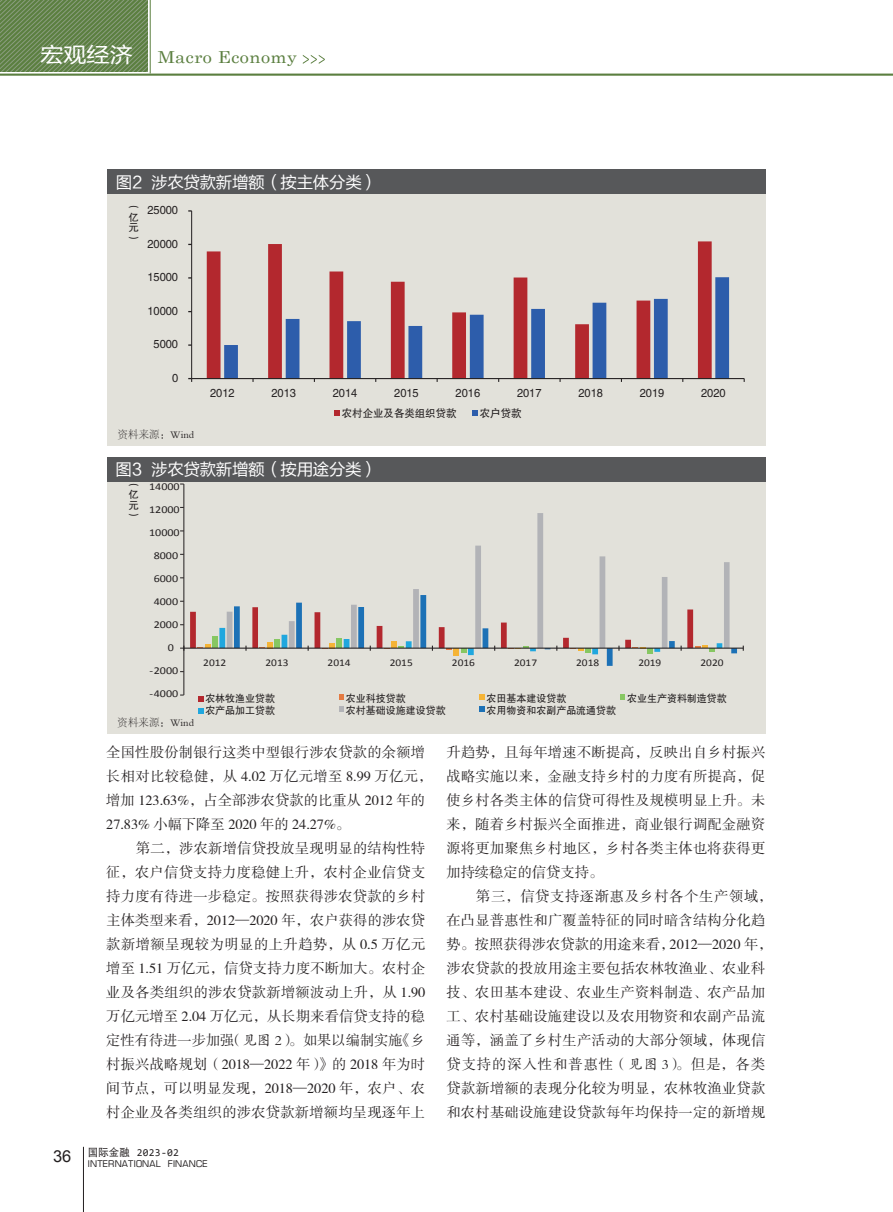
<style>
.page{position:relative;width:893px;height:1212px;background:#fff}
.page>*{position:absolute;margin:0;border:0;box-sizing:border-box;transform-origin:0 0}
.t1{font:16.5px "FZLTHK GBK1 0";letter-spacing:-.02em;color:#fff}
.t2{font:16.5px "Century Schoolbook";letter-spacing:.025em;color:#5b7f40;scale:1.1 1}
.t3{font:14.25px/24px "FZSSJW GB1 0";letter-spacing:.02em;color:#231f20}
.t4{font:11.7px "FZHTJW GB1 0";color:#231f20;scale:.95 1}
.t5{font:10.8px "FZHTJW GB1 0";color:#231f20;scale:.96 1}
.t6{font:10.5px "FZHTJW GB1 0";color:#231f20;scale:.96 1}
.t7{font:10.5px "Calibri";color:#231f20;scale:1.15 1}
.t8{font:10.5px "FZSYJW GB1 0";color:#231f20}
.t9{font:10.5px "Consolas";letter-spacing:.025em;color:#231f20}
.t10{font:10.5px/10.5px "FZHTJW GB1 0";color:#231f20;text-align:justify}
.t11{font:10.35px "Calibri";color:#231f20;scale:1.11 1}
.t12{font:9px "Eurostile";letter-spacing:.025em;color:#231f20}
.s1{font-family:"FZLTHJW GB1 0";font-size:21px;color:#fff}
.s2{font-family:"FZKTJW GB1 0"}
.s3{font-family:"DFP Hei W5 GB"}
</style>
<div class="page">
<svg style="left:0;top:0;width:147px;height:72px;background:#698853"></svg>
<hr style="left:0;top:74px;width:893px;height:2px;background:#5b7f40">
<svg style="left:303px;top:55px;width:22px;height:9px"></svg>
<hr style="left:150px;top:0;width:1px;height:73px;background:#5b7f40">
<hr style="left:83px;top:1147px;width:1px;height:65px;background:#231f20">
<div style="left:107px;top:185px;width:658px;height:261px;background:#e2e1da"></div>
<div style="left:107px;top:170px;width:658px;height:24px;background:#57585a"></div>
<svg style="left:207px;top:241px;width:505px;height:137px"></svg>
<svg style="left:224px;top:277px;width:505px;height:101px"></svg>
<hr style="left:191px;top:211px;width:1px;height:168px;background:#231f20">
<hr style="left:192px;top:378px;width:552px;height:1px;background:#231f20">
<svg style="left:334px;top:410px;width:6px;height:6px"></svg>
<svg style="left:472px;top:410px;width:6px;height:6px"></svg>
<div style="left:107px;top:473px;width:658px;height:260px;background:#e2e1da"></div>
<div style="left:107px;top:458px;width:658px;height:24px;background:#57585a"></div>
<svg style="left:198px;top:697px;width:5px;height:5px"></svg>
<svg style="left:339px;top:695px;width:5px;height:5px"></svg>
<svg style="left:479px;top:695px;width:6px;height:5px"></svg>
<svg style="left:620px;top:695px;width:5px;height:5px"></svg>
<svg style="left:198px;top:708px;width:5px;height:5px"></svg>
<svg style="left:339px;top:706px;width:5px;height:5px"></svg>
<svg style="left:479px;top:706px;width:6px;height:5px"></svg>
<svg style="left:413px;top:513px;width:317px;height:82px"></svg>
<hr style="left:183px;top:484px;width:1px;height:211px;background:#231f20">
<hr style="left:184px;top:648px;width:559px;height:1px;background:#231f20">
<svg style="left:190px;top:595px;width:547px;height:71px"></svg>
<p class="t2" style="left:40px;top:43px;width:235px"><span class="s1">宏观经济</span> Macro Economy</p>
<p class="t1" style="left:116px;top:173px;width:264px">图2 涉农贷款新增额（按主体分类）</p>
<p class="t10" style="left:129px;top:201px;width:12px">︵亿元︶</p>
<p class="t4" style="left:147px;top:204px;width:34px">25000</p>
<p class="t4" style="left:147px;top:237px;width:34px">20000</p>
<p class="t4" style="left:147px;top:271px;width:34px">15000</p>
<p class="t4" style="left:147px;top:304px;width:34px">10000</p>
<p class="t4" style="left:154px;top:338px;width:27px">5000</p>
<p class="t4" style="left:172px;top:371px;width:8px">0</p>
<p class="t8" style="left:118px;top:428px;width:78px">资料来源：Wind</p>
<p class="t4" style="left:210px;top:387px;width:27px">2012</p>
<p class="t4" style="left:271px;top:387px;width:27px">2013</p>
<p class="t4" style="left:333px;top:387px;width:27px">2014</p>
<p class="t4" style="left:394px;top:387px;width:27px">2015</p>
<p class="t4" style="left:456px;top:387px;width:27px">2016</p>
<p class="t4" style="left:517px;top:387px;width:27px">2017</p>
<p class="t4" style="left:578px;top:387px;width:27px">2018</p>
<p class="t4" style="left:640px;top:387px;width:27px">2019</p>
<p class="t4" style="left:701px;top:387px;width:27px">2020</p>
<p class="t5" style="left:342px;top:408px;width:121px">农村企业及各类组织贷款</p>
<p class="t5" style="left:480px;top:408px;width:45px">农户贷款</p>
<p class="t1" style="left:116px;top:461px;width:28px">图3</p>
<p class="t10" style="left:128px;top:479px;width:12px">︵亿元︶</p>
<p class="t1" style="left:151px;top:461px;width:228px">涉农贷款新增额（按用途分类）</p>
<p class="t7" style="left:149px;top:479px;width:28px">14000</p>
<p class="t7" style="left:149px;top:502px;width:28px">12000</p>
<p class="t7" style="left:149px;top:525px;width:28px">10000</p>
<p class="t7" style="left:154px;top:548px;width:23px">8000</p>
<p class="t7" style="left:154px;top:571px;width:23px">6000</p>
<p class="t7" style="left:154px;top:594px;width:23px">4000</p>
<p class="t7" style="left:154px;top:617px;width:23px">2000</p>
<p class="t7" style="left:168px;top:640px;width:7px">0</p>
<p class="t7" style="left:150px;top:663px;width:26px">-2000</p>
<p class="t11" style="left:203px;top:655px;width:22px">2012</p>
<p class="t11" style="left:265px;top:655px;width:22px">2013</p>
<p class="t11" style="left:328px;top:655px;width:22px">2014</p>
<p class="t11" style="left:390px;top:655px;width:22px">2015</p>
<p class="t11" style="left:452px;top:655px;width:22px">2016</p>
<p class="t11" style="left:514px;top:655px;width:22px">2017</p>
<p class="t11" style="left:576px;top:655px;width:22px">2018</p>
<p class="t11" style="left:638px;top:655px;width:22px">2019</p>
<p class="t11" style="left:700px;top:655px;width:22px">2020</p>
<p class="t7" style="left:150px;top:686px;width:26px">-4000</p>
<p class="t8" style="left:117px;top:716px;width:78px">资料来源：Wind</p>
<p class="t6" style="left:205px;top:693px;width:74px">农林牧渔业贷款</p>
<p class="t6" style="left:346px;top:693px;width:64px">农业科技贷款</p>
<p class="t6" style="left:486px;top:693px;width:85px">农田基本建设贷款</p>
<p class="t6" style="left:627px;top:693px;width:105px">农业生产资料制造贷款</p>
<p class="t6" style="left:205px;top:704px;width:74px">农产品加工贷款</p>
<p class="t6" style="left:346px;top:704px;width:105px">农村基础设施建设贷款</p>
<p class="t6" style="left:486px;top:704px;width:137px">农用物资和农副产品流通贷款</p>
<p class="t3" style="left:106px;top:741px;width:327px">全国性股份制银行这类中型银行涉农贷款的余额增长相对比较稳健，从 4.02 万亿元增至 8.99 万亿元，增加 123.63%，占全部涉农贷款的比重从 2012 年的<br>27.83% 小幅下降至 2020 年的 24.27%。</p>
<p class="t3" style="left:106px;top:837px;width:321px;text-align:justify;text-indent:30px">第二，涉农新增信贷投放呈现明显的结构性特征，农户信贷支持力度稳健上升，农村企业信贷支持力度有待进一步稳定。按照获得涉农贷款的乡村主体类型来看，2012—2020 年，农户获得的涉农贷款新增额呈现较为明显的上升趋势，从 0.5 万亿元增至 1.51 万亿元，信贷支持力度不断加大。农村企业及各类组织的涉农贷款新增额波动上升，从 1.90万亿元增至 2.04 万亿元，从长期来看信贷支持的稳定性有待进一步加强<span class="s2">（见图 2）</span>。如果以编制实施《乡村振兴战略规划（2018—2022 年）》的 2018 年为时间节点，可以明显发现，2018—2020 年，农户、农村企业及各类组织的涉农贷款新增额均呈现逐年上</p>
<p class="t9" style="left:88px;top:1145px;width:92px"><span class="s3">国际金融</span> 2023-02</p>
<p class="t12" style="left:53px;top:1158px;width:156px"><sup>36</sup> INTERNATIONAL FINANCE</p>
<p class="t3" style="left:446px;top:741px;width:320px;text-align:justify">升趋势，且每年增速不断提高，反映出自乡村振兴战略实施以来，金融支持乡村的力度有所提高，促使乡村各类主体的信贷可得性及规模明显上升。未来，随着乡村振兴全面推进，商业银行调配金融资源将更加聚焦乡村地区，乡村各类主体也将获得更加持续稳定的信贷支持。</p>
<p class="t3" style="left:446px;top:885px;width:328px;text-indent:30px">第三，信贷支持逐渐惠及乡村各个生产领域，在凸显普惠性和广覆盖特征的同时暗含结构分化趋势。按照获得涉农贷款的用途来看，2012—2020 年，涉农贷款的投放用途主要包括农林牧渔业、农业科技、农田基本建设、农业生产资料制造、农产品加工、农村基础设施建设以及农用物资和农副产品流通等，涵盖了乡村生产活动的大部分领域，体现信贷支持的深入性和普惠性<span class="s2">（见图 3）</span>。但是，各类贷款新增额的表现分化较为明显，农林牧渔业贷款和农村基础设施建设贷款每年均保持一定的新增规</p>
</div>
